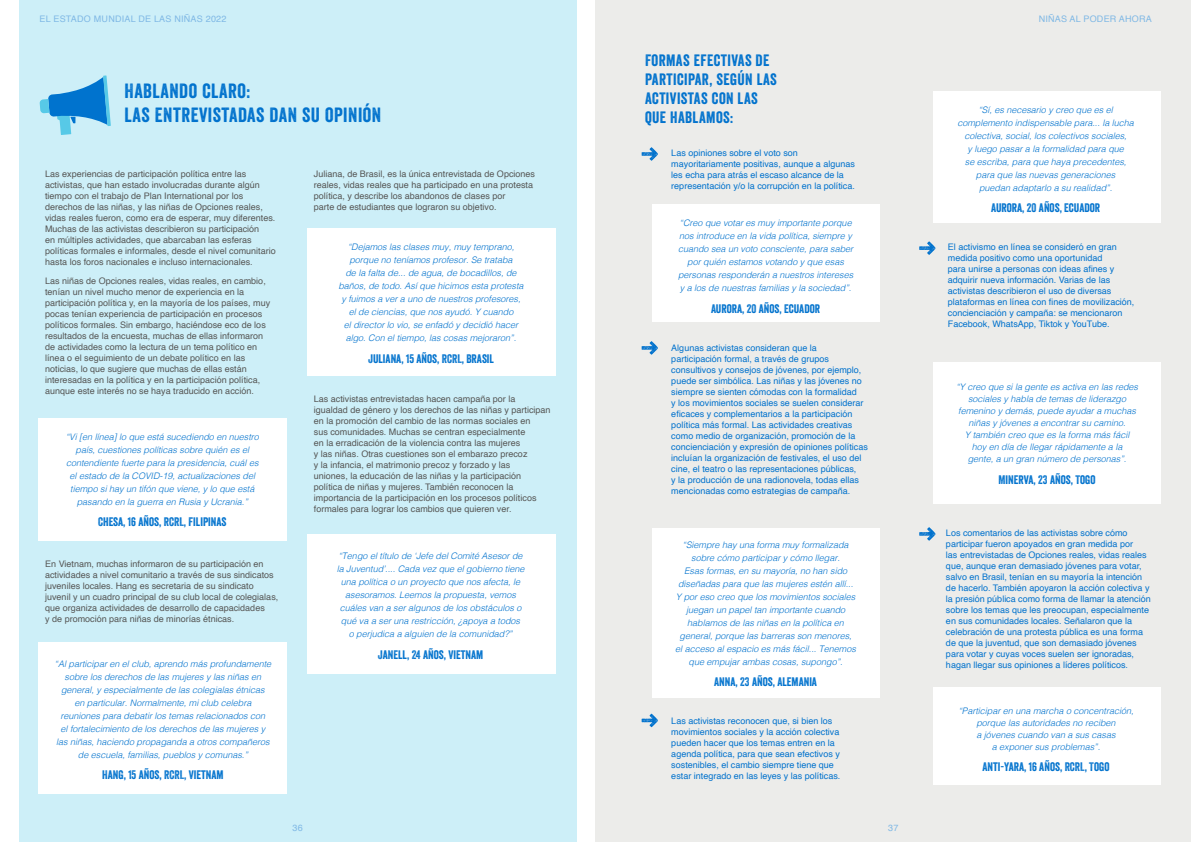
<style>
.page{position:relative;width:1191px;height:842px;background:#fff}
.page>*{position:absolute;margin:0;border:0;box-sizing:border-box;transform-origin:0 0}
.t1{font:20px/24px "Veneer";letter-spacing:.025em;color:#0172cd}
.t2{font:16px/19.2px "Veneer";letter-spacing:.025em;color:#0172cd}
.t3{font:12px "Veneer";color:#0172cd}
.t4{font:italic 300 9px/13px "Helvetica";color:#0172cd;text-align:center}
.t5{font:9px/11px "Helvetica";color:#565655}
.t6{font:9px/11px "Helvetica";color:#0172cd}
.t7{font:9px "Helvetica";letter-spacing:.025em;color:#7fb8e5}
</style>
<div class="page">
<div style="left:19px;top:0;width:557px;height:842px;background:#cdeff8"></div>
<div style="left:595px;top:0;width:596px;height:842px;background:#ececea"></div>
<div style="left:652px;top:204px;width:227px;height:118px;background:#fff"></div>
<div style="left:933px;top:91px;width:227px;height:131px;background:#fff"></div>
<div style="left:933px;top:362px;width:227px;height:141px;background:#fff"></div>
<div style="left:933px;top:687px;width:227px;height:97px;background:#fff"></div>
<div style="left:652px;top:528px;width:227px;height:169px;background:#fff"></div>
<div style="left:38px;top:642px;width:249px;height:152px;background:#fff"></div>
<div style="left:307px;top:534px;width:248px;height:140px;background:#fff"></div>
<div style="left:307px;top:228px;width:248px;height:148px;background:#fff"></div>
<div style="left:38px;top:418px;width:249px;height:122px;background:#fff"></div>
<svg style="left:40px;top:75px;width:71px;height:60px"></svg>
<svg style="left:641px;top:341px;width:17px;height:14px"></svg>
<svg style="left:641px;top:714px;width:17px;height:13px"></svg>
<svg style="left:919px;top:527px;width:16px;height:14px"></svg>
<svg style="left:919px;top:241px;width:16px;height:14px"></svg>
<svg style="left:641px;top:147px;width:17px;height:14px"></svg>
<p class="t7" style="left:40px;top:12px;width:188px">EL ESTADO MUNDIAL DE LAS NIÑAS 2022</p>
<p class="t7" style="left:1038px;top:12px;width:114px">NIÑAS AL PODER AHORA</p>
<h1 class="t1" style="left:124px;top:79px;width:258px">HABLANDO CLARO:<br>LAS ENTREVISTADAS DAN SU OPINIÓN</h1>
<p class="t5" style="left:45px;top:168px;width:232px">Las experiencias de participación política entre las activistas, que han estado involucradas durante algún tiempo con el trabajo de Plan International por los derechos de las niñas, y las niñas de Opciones reales, vidas reales fueron, como era de esperar, muy diferentes.<br>Muchas de las activistas describieron su participación<br>en múltiples actividades, que abarcaban las esferas políticas formales e informales, desde el nivel comunitario hasta los foros nacionales e incluso internacionales.</p>
<p class="t5" style="left:45px;top:276px;width:226px">Las niñas de Opciones reales, vidas reales, en cambio, tenían un nivel mucho menor de experiencia en la participación política y, en la mayoría de los países, muy pocas tenían experiencia de participación en procesos políticos formales. Sin embargo, haciéndose eco de los resultados de la encuesta, muchas de ellas informaron de actividades como la lectura de un tema político en línea o el seguimiento de un debate político en las noticias, lo que sugiere que muchas de ellas están interesadas en la política y en la participación política, aunque este interés no se haya traducido en acción.</p>
<p class="t4" style="left:66px;top:429px;width:195px">“Vi [en línea] lo que está sucediendo en nuestro país, cuestiones políticas sobre quién es el contendiente fuerte para la presidencia, cuál es el estado de la COVID-19, actualizaciones del tiempo si hay un tifón que viene, y lo que está pasando en la guerra en Rusia y Ucrania.”</p>
<h3 class="t3" style="left:98px;top:514px;width:130px">CHESA, 16 AÑOS, RCRL, FILIPINAS</h3>
<p class="t5" style="left:45px;top:559px;width:235px">En Vietnam, muchas informaron de su participación en actividades a nivel comunitario a través de sus sindicatos juveniles locales. Hang es secretaria de su sindicato juvenil y un cuadro principal de su club local de colegialas, que organiza actividades de desarrollo de capacidades<br>y de promoción para niñas de minorías étnicas.</p>
<p class="t4" style="left:55px;top:656px;width:218px">“Al participar en el club, aprendo más profundamente sobre los derechos de las mujeres y las niñas en general, y especialmente de las colegialas étnicas<br>en particular. Normalmente, mi club celebra reuniones para debatir los temas relacionados con<br>el fortalecimiento de los derechos de las mujeres y las niñas, haciendo propaganda a otros compañeros de escuela, familias, pueblos y comunas.”</p>
<h3 class="t3" style="left:102px;top:767px;width:123px">HANG, 15 AÑOS, RCRL, VIETNAM</h3>
<p class="t5" style="left:314px;top:168px;width:223px">Juliana, de Brasil, es la única entrevistada de Opciones reales, vidas reales que ha participado en una protesta política, y describe los abandonos de clases por<br>parte de estudiantes que lograron su objetivo.</p>
<p class="t4" style="left:338px;top:240px;width:187px">“Dejamos las clases muy, muy temprano, porque no teníamos profesor. Se trataba<br>de la falta de... de agua, de bocadillos, de baños, de todo. Así que hicimos esta protesta y fuimos a ver a uno de nuestros profesores, el de ciencias, que nos ayudó. Y cuando<br>el director lo vio, se enfadó y decidió hacer algo. Con el tiempo, las cosas mejoraron”.</p>
<h3 class="t3" style="left:368px;top:351px;width:127px">JULIANA, 15 AÑOS, RCRL, BRASIL</h3>
<p class="t5" style="left:314px;top:394px;width:238px">Las activistas entrevistadas hacen campaña por la igualdad de género y los derechos de las niñas y participan en la promoción del cambio de las normas sociales en<br>sus comunidades. Muchas se centran especialmente<br>en la erradicación de la violencia contra las mujeres<br>y las niñas. Otras cuestiones son el embarazo precoz<br>y la infancia, el matrimonio precoz y forzado y las<br>uniones, la educación de las niñas y la participación política de niñas y mujeres. También reconocen la importancia de la participación en los procesos políticos formales para lograr los cambios que quieren ver.</p>
<p class="t4" style="left:337px;top:549px;width:189px">“Tengo el título de ‘Jefe del Comité Asesor de la Juventud’.... Cada vez que el gobierno tiene una política o un proyecto que nos afecta, le asesoramos. Leemos la propuesta, vemos cuáles van a ser algunos de los obstáculos o qué va a ser una restricción, ¿apoya a todos<br>o perjudica a alguien de la comunidad?”</p>
<h3 class="t3" style="left:378px;top:647px;width:107px">JANELL, 24 AÑOS, VIETNAM</h3>
<h2 class="t2" style="left:645px;top:50px;width:133px">FORMAS EFECTIVAS DE<br>PARTICIPAR, SEGÚN LAS<br>ACTIVISTAS CON LAS<br>QUE HABLAMOS:</h2>
<p class="t6" style="left:671px;top:148px;width:185px">Las opiniones sobre el voto son mayoritariamente positivas, aunque a algunas les echa para atrás el escaso alcance de la representación y/o la corrupción en la política.</p>
<p class="t4" style="left:678px;top:216px;width:177px">“Creo que votar es muy importante porque nos introduce en la vida política, siempre y cuando sea un voto consciente, para saber por quién estamos votando y que esas personas responderán a nuestros intereses y a los de nuestras familias y la sociedad”.</p>
<h3 class="t3" style="left:711px;top:301px;width:111px">AURORA, 20 AÑOS, ECUADOR</h3>
<p class="t6" style="left:671px;top:342px;width:198px">Algunas activistas consideran que la participación formal, a través de grupos consultivos y consejos de jóvenes, por ejemplo, puede ser simbólica. Las niñas y las jóvenes no siempre se sienten cómodas con la formalidad<br>y los movimientos sociales se suelen considerar eficaces y complementarios a la participación política más formal. Las actividades creativas como medio de organización, promoción de la concienciación y expresión de opiniones políticas incluían la organización de festivales, el uso del cine, el teatro o las representaciones públicas,<br>y la producción de una radionovela, todas ellas mencionadas como estrategias de campaña.</p>
<p class="t4" style="left:675px;top:538px;width:182px">“Siempre hay una forma muy formalizada sobre cómo participar y cómo llegar.<br>Esas formas, en su mayoría, no han sido diseñadas para que las mujeres estén allí...<br>Y por eso creo que los movimientos sociales juegan un papel tan importante cuando hablamos de las niñas en la política en general, porque las barreras son menores, el acceso al espacio es más fácil... Tenemos que empujar ambas cosas, supongo”.</p>
<h3 class="t3" style="left:714px;top:675px;width:104px">ANNA, 23 AÑOS, ALEMANIA</h3>
<p class="t6" style="left:671px;top:716px;width:171px">Las activistas reconocen que, si bien los movimientos sociales y la acción colectiva pueden hacer que los temas entren en la agenda política, para que sean efectivos y sostenibles, el cambio siempre tiene que estar integrado en las leyes y las políticas.</p>
<p class="t7" style="left:293px;top:821px;width:12px">36</p>
<p class="t7" style="left:888px;top:821px;width:12px">37</p>
<p class="t4" style="left:957px;top:102px;width:178px">“Sí, es necesario y creo que es el complemento indispensable para... la lucha colectiva, social, los colectivos sociales,<br>y luego pasar a la formalidad para que<br>se escriba, para que haya precedentes, para que las nuevas generaciones<br>puedan adaptarlo a su realidad”.</p>
<h3 class="t3" style="left:991px;top:200px;width:111px">AURORA, 20 AÑOS, ECUADOR</h3>
<p class="t6" style="left:947px;top:242px;width:188px">El activismo en línea se consideró en gran medida positivo como una oportunidad<br>para unirse a personas con ideas afines y adquirir nueva información. Varias de las activistas describieron el uso de diversas plataformas en línea con fines de movilización, concienciación y campaña: se mencionaron Facebook, WhatsApp, Tiktok y YouTube.</p>
<p class="t4" style="left:956px;top:381px;width:184px;line-height:12px">“Y creo que si la gente es activa en las redes sociales y habla de temas de liderazgo femenino y demás, puede ayudar a muchas niñas y jóvenes a encontrar su camino.<br>Y también creo que es la forma más fácil<br>hoy en día de llegar rápidamente a la<br>gente, a un gran número de personas”.</p>
<h3 class="t3" style="left:998px;top:472px;width:99px">MINERVA, 23 AÑOS, TOGO</h3>
<p class="t6" style="left:946px;top:528px;width:206px;text-indent:-18px">• Los comentarios de las activistas sobre cómo participar fueron apoyados en gran medida por<br>las entrevistadas de Opciones reales, vidas reales que, aunque eran demasiado jóvenes para votar, salvo en Brasil, tenían en su mayoría la intención de hacerlo. También apoyaron la acción colectiva y la presión pública como forma de llamar la atención sobre los temas que les preocupan, especialmente en sus comunidades locales. Señalaron que la celebración de una protesta pública es una forma de que la juventud, que son demasiado jóvenes para votar y cuyas voces suelen ser ignoradas, hagan llegar sus opiniones a líderes políticos.</p>
<p class="t4" style="left:958px;top:704px;width:177px;line-height:12px">“Participar en una marcha o concentración, porque las autoridades no reciben<br>a jóvenes cuando van a sus casas<br>a exponer sus problemas”.</p>
<h3 class="t3" style="left:982px;top:760px;width:129px">ANTI-YARA, 16 AÑOS, RCRL, TOGO</h3>
</div>
